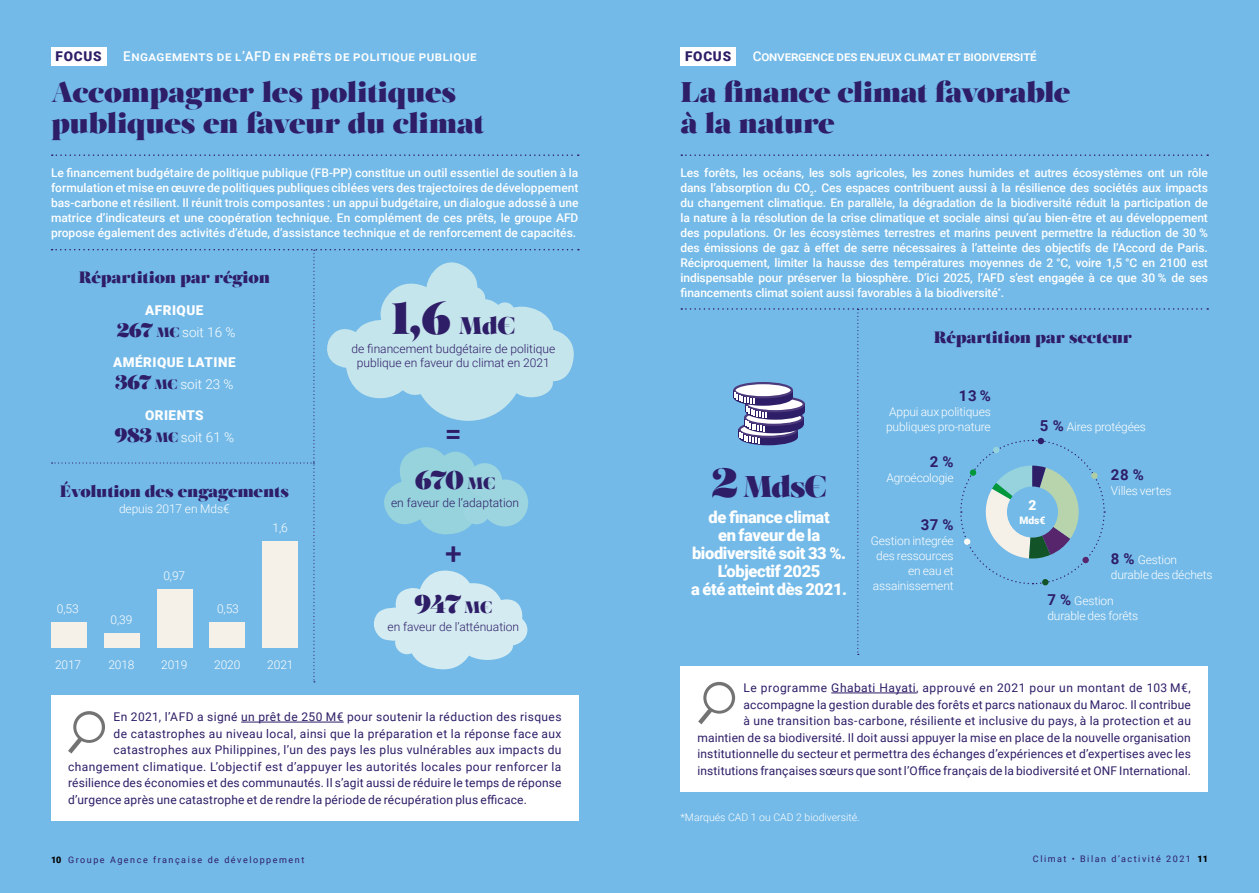
<style>
.page{position:relative;width:1259px;height:893px;background:#73bae8}
.page>*{position:absolute;margin:0;border:0;box-sizing:border-box;transform-origin:0 0}
.t1{font:45px "Salome";color:#2e1d67}
.t2{font:30px "Salome";color:#2e1d67}
.t3{font:500 30px "Roboto";color:#2e1d67}
.t4{font:28.5px/31.5px "Salome";letter-spacing:-.02em;color:#2e1d67}
.t5{font:25.5px "Salome";letter-spacing:-.055em;color:#2e1d67}
.t6{font:900 16.5px/18px "Roboto";letter-spacing:-.02em;color:#fff;text-align:center}
.t7{font:16.5px "Salome";letter-spacing:-.01em;color:#2e1d67}
.t8{font:700 15px "Roboto";color:#2e1d67}
.t9{font:900 13.8px "Roboto";color:#fff}
.t10{font:900 13.5px/21.9px "Roboto";letter-spacing:.035em;color:#fff;text-align:center}
.t11{font:500 13.5px "Roboto";letter-spacing:.04em;color:#fff}
.t12{font:500 13.5px "Roboto";letter-spacing:-.01em;color:#fff}
.t13{font:900 13.5px "Roboto";letter-spacing:.06em;color:#2e1d67}
.t14{font:500 12px/15px "Roboto";letter-spacing:-.01em;color:#fff;text-align:justify}
.t15{font:12px/16.5px "Roboto";letter-spacing:.02em;color:#2e1d67;text-align:right}
.t16{font:300 12px/15px "Roboto";letter-spacing:-.01em;color:#fff}
.t17{font:300 12px/14.4px "Roboto";color:#2e1d67;text-align:center}
.t18{font:12px "Roboto";letter-spacing:.04em;color:#2e1d67}
.t19{font:300 10.5px "Roboto";color:#fff}
.t20{font:900 10.35px "Roboto";color:#fff}
.t21{font:9px "Roboto";letter-spacing:.17em;color:#2e1d67}
.s1{font-family:"Salome";font-weight:400;font-size:19.5px;color:#2e1d67}
.s2{font-family:"Salome";font-weight:400;color:#2e1d67}
.s3{font-weight:300}
.s4{font-size:24px}
.s5{font-size:16.5px}
.s6{font-size:40.5px}
.s7{font-weight:700;font-size:15px;color:#2e1d67}
.s8{font-weight:900;color:#000}
</style>
<div class="page">
<div style="left:51px;top:622px;width:35px;height:26px;background:#f5f1e9"></div>
<svg style="left:52px;top:154px;width:527px;height:2px"></svg>
<div style="left:51px;top:695px;width:527px;height:126px;background:#fff"></div>
<hr style="left:241px;top:722px;width:103px;height:1px;background:#2e1d67">
<svg style="left:681px;top:154px;width:527px;height:2px"></svg>
<svg style="left:68px;top:711px;width:37px;height:42px"></svg>
<div style="left:76px;top:714px;width:26px;height:26px;background:#fff;border-radius:50%"></div>
<div style="left:51px;top:47px;width:55px;height:18px;background:#fff"></div>
<div style="left:680px;top:47px;width:55px;height:18px;background:#fff"></div>
<svg style="left:52px;top:249px;width:527px;height:433px"></svg>
<div style="left:395px;top:630px;width:24px;height:24px;background:#d4ecf1;border-radius:50%"></div>
<div style="left:462px;top:632px;width:51px;height:28px;background:#d4ecf1;border-radius:50%"></div>
<div style="left:490px;top:614px;width:37px;height:32px;background:#d4ecf1;border-radius:50%"></div>
<svg style="left:681px;top:308px;width:527px;height:347px"></svg>
<div style="left:680px;top:666px;width:528px;height:125px;background:#fff"></div>
<hr style="left:831px;top:693px;width:85px;height:1px;background:#2e1d67">
<svg style="left:698px;top:682px;width:37px;height:42px"></svg>
<div style="left:706px;top:685px;width:26px;height:26px;background:#fff;border-radius:50%"></div>
<p class="t11" style="left:123px;top:47px;width:355px">Engagements de l’AFD en prêts de politique publique</p>
<p class="t13" style="left:56px;top:47px;width:48px">FOCUS</p>
<p class="t13" style="left:685px;top:47px;width:48px">FOCUS</p>
<p class="t12" style="left:752px;top:47px;width:286px">Convergence des enjeux climat et biodiversité</p>
<h3 class="t4" style="left:51px;top:76px;width:435px">Accompagner les politiques publiques en faveur du climat</h3>
<h3 class="t4" style="left:680px;top:76px;width:391px">La finance climat favorable à la nature</h3>
<p class="t14" style="left:51px;top:165px;width:529px">Le financement budgétaire de politique publique (FB-PP) constitue un outil essentiel de soutien à la formulation et mise en œuvre de politiques publiques ciblées vers des trajectoires de développement bas-carbone et résilient. Il réunit trois composantes : un appui budgétaire, un dialogue adossé à une matrice d’indicateurs et une coopération technique. En complément de ces prêts, le groupe AFD propose également des activités d’étude, d’assistance technique et de renforcement de capacités.</p>
<p class="t14" style="left:680px;top:165px;width:529px">Les forêts, les océans, les sols agricoles, les zones humides et autres écosystèmes ont un rôle dans l’absorption du CO<sub>2</sub>. Ces espaces contribuent aussi à la résilience des sociétés aux impacts du changement climatique. En parallèle, la dégradation de la biodiversité réduit la participation de la nature à la résolution de la crise climatique et sociale ainsi qu’au bien-être et au développement des populations. Or les écosystèmes terrestres et marins peuvent permettre la réduction de 30 % des émissions de gaz à effet de serre nécessaires à l’atteinte des objectifs de l’Accord de Paris.<br>Réciproquement, limiter la hausse des températures moyennes de 2 °C, voire 1,5 °C en 2100 est indispensable pour préserver la biosphère. D’ici 2025, l’AFD s’est engagée à ce que 30 % de ses financements climat soient aussi favorables à la biodiversité<sup>*</sup>.</p>
<h3 class="t7" style="left:79px;top:267px;width:193px">Répartition par région</h3>
<p class="t10" style="left:117px;top:298px;width:120px">AFRIQUE<br><span class="s1">267</span> <span class="s2">M€</span> <span class="s3">soit 16 %</span></p>
<p class="t10" style="left:113px;top:351px;width:124px;text-align:left">AMÉRIQUE LATINE<br><span class="s1">367</span> <span class="s2">M€</span> <span class="s3">soit 23 %</span></p>
<p class="t10" style="left:115px;top:404px;width:121px">ORIENTS<br><span class="s1">983</span> <span class="s2">M€</span> <span class="s3">soit 61 %</span></p>
<h3 class="t7" style="left:60px;top:480px;width:231px">Évolution des engagements</h3>
<p class="t16" style="left:119px;top:501px;width:112px">depuis 2017 en Mds€</p>
<p class="t16" style="left:57px;top:600px;width:23px">0,53</p>
<p class="t16" style="left:55px;top:657px;width:28px">2017</p>
<p class="t16" style="left:110px;top:612px;width:23px">0,39</p>
<p class="t16" style="left:108px;top:657px;width:28px">2018</p>
<p class="t16" style="left:163px;top:567px;width:23px">0,97</p>
<p class="t16" style="left:161px;top:657px;width:28px">2019</p>
<p class="t16" style="left:217px;top:601px;width:23px">0,53</p>
<p class="t16" style="left:214px;top:657px;width:28px">2020</p>
<p class="t16" style="left:272px;top:520px;width:17px">1,6</p>
<p class="t16" style="left:267px;top:657px;width:28px">2021</p>
<h1 class="t1" style="left:391px;top:289px;width:126px">1,6 <span class="s4">Md€</span></h1>
<p class="t17" style="left:351px;top:341px;width:205px">de financement budgétaire de politique publique en faveur du climat en 2021</p>
<h2 class="t3" style="left:445px;top:413px;width:18px">=</h2>
<h3 class="t5" style="left:415px;top:463px;width:82px">670 <span class="s5">M€</span></h3>
<p class="t17" style="left:391px;top:495px;width:130px">en faveur de l’adaptation</p>
<h2 class="t3" style="left:445px;top:532px;width:18px">+</h2>
<h3 class="t5" style="left:414px;top:587px;width:80px">947 <span class="s5">M€</span></h3>
<p class="t17" style="left:387px;top:619px;width:133px">en faveur de l’atténuation</p>
<p class="t15" style="left:114px;top:708px;width:449px">En 2021, l’AFD a signé un prêt de 250 M€ pour soutenir la réduction des risques</p>
<p class="t15" style="left:114px;top:725px;width:449px">de catastrophes au niveau local, ainsi que la préparation et la réponse face aux</p>
<p class="t15" style="left:114px;top:741px;width:449px">catastrophes aux Philippines, l’un des pays les plus vulnérables aux impacts du</p>
<p class="t18" style="left:68px;top:758px;width:495px">changement climatique. L’objectif est d’appuyer les autorités locales pour renforcer la</p>
<p class="t15" style="left:68px;top:774px;width:495px">résilience des économies et des communautés. Il s’agit aussi de réduire le temps de réponse</p>
<p class="t15" style="left:68px;top:791px;width:460px">d’urgence après une catastrophe et de rendre la période de récupération plus efficace.</p>
<h3 class="t7" style="left:933px;top:326px;width:200px">Répartition par secteur</h3>
<h2 class="t2" style="left:711px;top:467px;width:117px"><span class="s6">2</span> Mds€</h2>
<h3 class="t6" style="left:691px;top:508px;width:157px">de finance climat<br>en faveur de la biodiversité soit 33 %.<br>L’objectif 2025<br>a été atteint dès 2021.</h3>
<p class="t8" style="left:959px;top:385px;width:33px">13%</p>
<p class="t16" style="left:886px;top:404px;width:106px">Appui aux politiques publiques pro-nature</p>
<p class="t8" style="left:930px;top:451px;width:25px">2 %</p>
<p class="t16" style="left:886px;top:470px;width:69px">Agroécologie</p>
<p class="t8" style="left:920px;top:514px;width:34px">37 %</p>
<p class="t16" style="left:871px;top:532px;width:84px;text-align:right">Gestion integrée des ressources en eau et assainissement</p>
<p class="t16" style="left:1040px;top:419px;width:107px"><span class="s7">5 %</span> Aires protégées</p>
<p class="t9" style="left:1028px;top:496px;width:9px">2</p>
<p class="t20" style="left:1019px;top:513px;width:27px">Mds€</p>
<p class="t8" style="left:1111px;top:464px;width:34px">28 %</p>
<p class="t16" style="left:1111px;top:483px;width:62px">Villes vertes</p>
<p class="t16" style="left:1111px;top:552px;width:103px"><span class="s7">8 %</span> Gestion durable des déchets</p>
<p class="t16" style="left:1047px;top:593px;width:92px"><span class="s7">7 %</span> Gestion durable des forêts</p>
<p class="t15" style="left:697px;top:679px;width:495px">Le programme Ghabati Hayati, approuvé en 2021 pour un montant de 103 M€, accompagne la gestion durable des forêts et parcs nationaux du Maroc. Il contribue<br>à une transition bas-carbone, résiliente et inclusive du pays, à la protection et au maintien de sa biodiversité. Il doit aussi appuyer la mise en place de la nouvelle organisation institutionnelle du secteur et permettra des échanges d’expériences et d’expertises avec les institutions françaises sœurs que sont l’Office français de la biodiversité et ONF International.</p>
<p class="t19" style="left:680px;top:810px;width:181px">*Marqués CAD 1 ou CAD 2 biodiversité.</p>
<p class="t21" style="left:51px;top:853px;width:255px"><span class="s8">10</span> Groupe Agence française de développement</p>
<p class="t21" style="left:1033px;top:853px;width:176px">Climat • Bilan d’activité 2021 <span class="s8">11</span></p>
</div>
